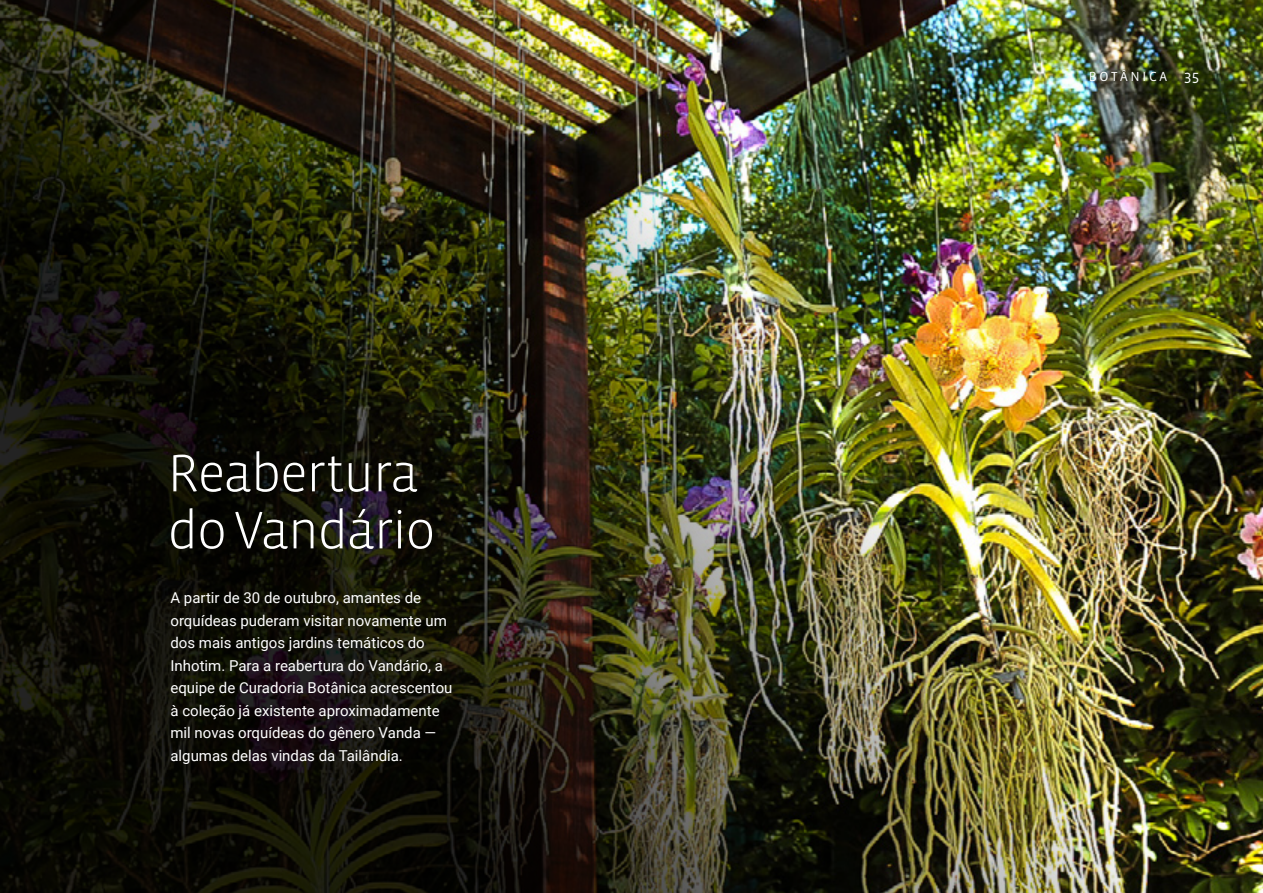
<style>
.page{position:relative;width:1263px;height:893px;background:#fff}
.page>*{position:absolute;margin:0;border:0;box-sizing:border-box;transform-origin:0 0}
.t1{font:300 54px/57px "Vista Sans OT";letter-spacing:-.03em;color:#fff}
.t2{font:15px/22.5px "Roboto";color:#fff}
.t3{font:13.5px "Vista Sans OT";letter-spacing:.2em;color:#fff}
.s1{font-size:15px}
</style>
<div class="page">
<img style="left:0;top:0;width:1263px;height:893px">
<h1 class="t1" style="left:167px;top:446px;width:270px">Reabertura do Vandário</h1>
<p class="t2" style="left:170px;top:586px;width:284px">A partir de 30 de outubro, amantes de orquídeas puderam visitar novamente um dos mais antigos jardins temáticos do Inhotim. Para a reabertura do Vandário, a equipe de Curadoria Botânica acrescentou à coleção já existente aproximadamente mil novas orquídeas do gênero Vanda — algumas delas vindas da Tailândia.</p>
<p class="t3" style="left:1089px;top:70px;width:112px">BOTÂNICA <span class="s1">35</span></p>
</div>
